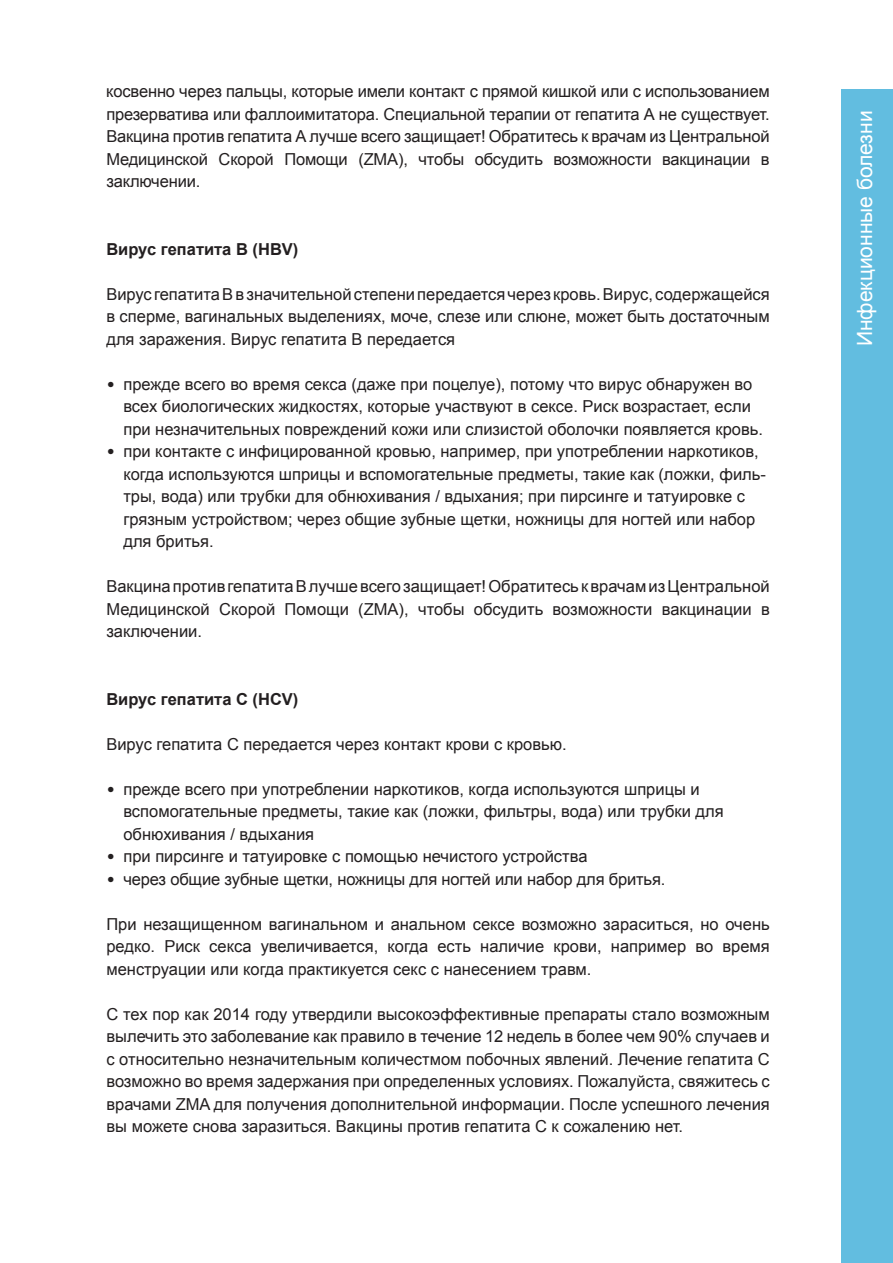
<style>
.page{position:relative;width:893px;height:1263px;background:#fff}
.page>*{position:absolute;margin:0;border:0;box-sizing:border-box;transform-origin:0 0}
.t1{font:21px "Arial";color:#fff}
.t2{font:16.5px/22.5px "Arial";color:#231f20;text-align:justify}
.t3{font:700 16.5px "Arial";color:#231f20}
.s1{font-family:"DIN"}
</style>
<div class="page">
<div style="left:842px;top:89px;width:51px;height:1174px;background:#62bde0"></div>
<p class="t2" style="left:106px;top:80px;width:665px">косвенно через пальцы, которые имели контакт с прямой кишкой или с использованием презерватива или фаллоимитатора. Специальной терапии от гепатита А не существует.<br>Вакцина против гепатита А лучше всего защищает! Обратитесь к врачам из Центральной Медицинской Скорой Помощи (ZMA), чтобы обсудить возможности вакцинации в заключении.</p>
<p class="t3" style="left:106px;top:238px;width:194px">Вирус гепатита B (HBV)</p>
<p class="t2" style="left:106px;top:283px;width:665px">Вирус гепатитаВв значительнойстепенипередаетсячерез кровь.Вирус, содержащейся в сперме, вагинальных выделениях, моче, слезе или слюне, может быть достаточным для заражения. Вирус гепатита В передается</p>
<p class="t2" style="left:123px;top:373px;width:641px;text-align:left;text-indent:-17px"><span class="s1">•</span> прежде всего во время секса (даже при поцелуе), потому что вирус обнаружен во всех биологических жидкостях, которые участвуют в сексе. Риск возрастает, если при незначительных повреждений кожи или слизистой оболочки появляется кровь.</p>
<p class="t2" style="left:123px;top:440px;width:644px;text-align:left;text-indent:-17px"><span class="s1">•</span> при контакте с инфицированной кровью, например, при употреблении наркотиков, когда используются шприцы и вспомогательные предметы, такие как (ложки, филь&shy;тры, вода) или трубки для обнюхивания / вдыхания; при пирсинге и татуировке с грязным устройством; через общие зубные щетки, ножницы для ногтей или набор для бритья.</p>
<p class="t2" style="left:106px;top:575px;width:665px">Вакцинапротив гепатитаBлучшевсегозащищает!Обратитесь к врачамизЦентральной Медицинской Скорой Помощи (ZMA), чтобы обсудить возможности вакцинации в заключении.</p>
<p class="t3" style="left:106px;top:688px;width:194px">Вирус гепатита C (HCV)</p>
<p class="t2" style="left:106px;top:733px;width:462px">Вирус гепатита С передается через контакт крови с кровью.</p>
<p class="t2" style="left:123px;top:778px;width:602px;text-align:left;text-indent:-17px"><span class="s1">•</span> прежде всего при употреблении наркотиков, когда используются шприцы и вспомогательные предметы, такие как (ложки, фильтры, вода) или трубки для обнюхивания / вдыхания</p>
<p class="t2" style="left:106px;top:845px;width:483px"><span class="s1">•</span> при пирсинге и татуировке с помощью нечистого устройства</p>
<p class="t2" style="left:106px;top:868px;width:560px"><span class="s1">•</span> через общие зубные щетки, ножницы для ногтей или набор для бритья.</p>
<p class="t2" style="left:106px;top:913px;width:665px">При незащищенном вагинальном и анальном сексе возможно зараситься, но очень редко. Риск секса увеличивается, когда есть наличие крови, например во время менструации или когда практикуется секс с нанесением травм.</p>
<p class="t2" style="left:106px;top:1003px;width:665px">С тех пор как 2014 году утвердили высокоэффективные препараты стало возможным вылечить это заболевание как правило в течение 12 недель в более чем 90% случаев и с относительно незначительным количестмом побочных явлений. Лечение гепатита С возможно во время задержания при определенных условиях. Пожалуйста, свяжитесь с врачами ZMA для получения дополнительной информации. После успешного лечения вы можете снова заразиться. Вакцины против гепатита С к сожалению нет.</p>
<p class="t1" style="left:851px;top:346px;width:237px;rotate:-90deg">Инфекционные болезни</p>
</div>
